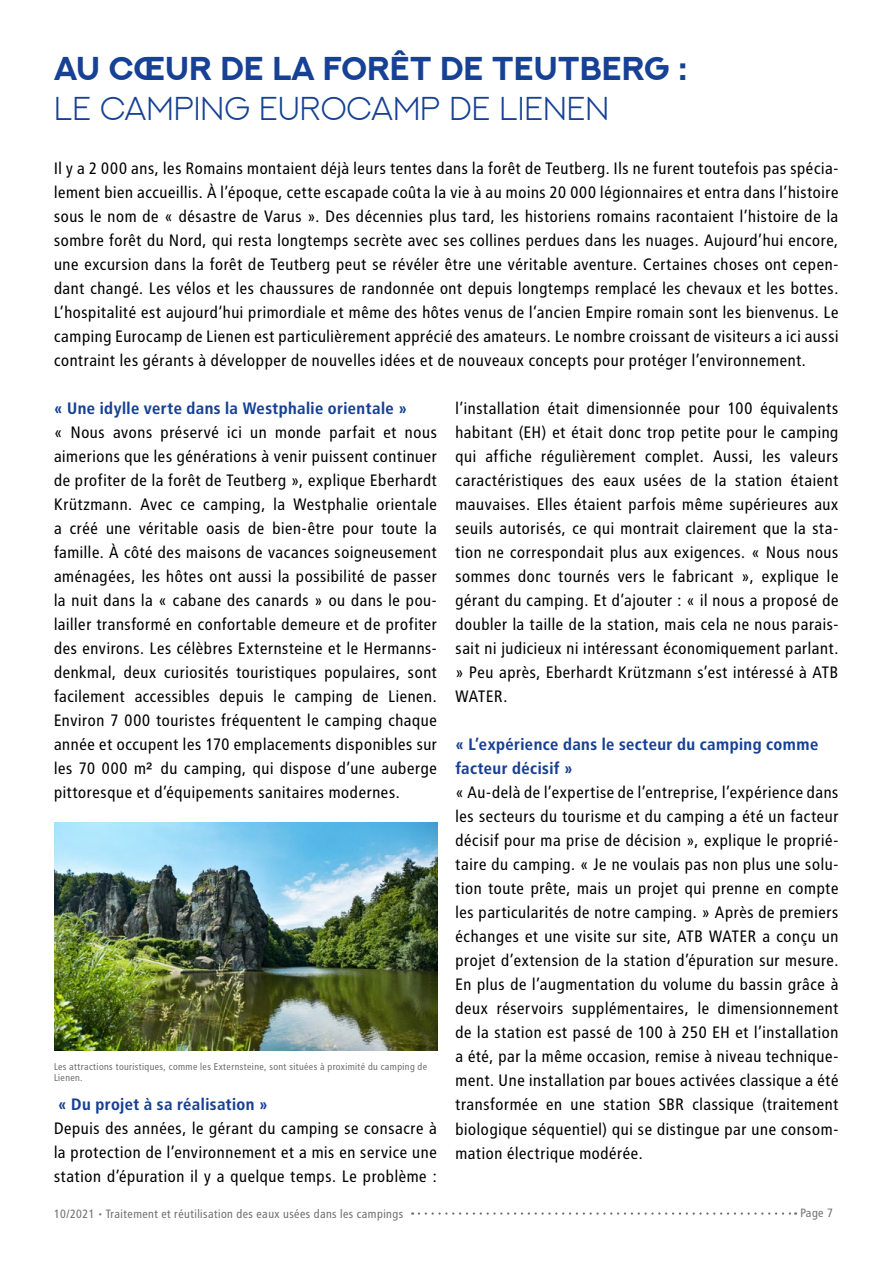
<style>
.page{position:relative;width:893px;height:1263px;background:#fff}
.page>*{position:absolute;margin:0;border:0;box-sizing:border-box;transform-origin:0 0}
.t1{font:700 33px "NEXTART";color:#164194}
.t2{font:300 33px "NEXTART";color:#164194}
.t3{font:16.5px/24px "BVG Normal";color:#000;text-align:justify}
.t4{font:16.5px/24px "BVG Hfett";letter-spacing:.005em;color:#164194}
.t5{font:12px "BVG Normal";color:#706f6f}
.t6{font:9.9px/11.9px "BVG Normal";color:#706f6f}
</style>
<div class="page">
<img style="left:54px;top:822px;width:383px;height:228px">
<svg style="left:419px;top:1212px;width:377px;height:3px"></svg>
<h1 class="t1" style="left:54px;top:49px;width:635px">AU CŒUR DE LA FORÊT DE TEUTBERG :</h1>
<h1 class="t2" style="left:54px;top:90px;width:557px">LE CAMPING EUROCAMP DE LIENEN</h1>
<p class="t3" style="left:54px;top:156px;width:786px">Il y a 2 000 ans, les Romains montaient déjà leurs tentes dans la forêt de Teutberg. Ils ne furent toutefois pas spécia&shy;lement bien accueillis. À l’époque, cette escapade coûta la vie à au moins 20 000 légionnaires et entra dans l’histoire sous le nom de « désastre de Varus ». Des décennies plus tard, les historiens romains racontaient l’histoire de la sombre forêt du Nord, qui resta longtemps secrète avec ses collines perdues dans les nuages. Aujourd’hui encore, une excursion dans la forêt de Teutberg peut se révéler être une véritable aventure. Certaines choses ont cepen&shy;dant changé. Les vélos et les chaussures de randonnée ont depuis longtemps remplacé les chevaux et les bottes.<br>L’hospitalité est aujourd‘hui primordiale et même des hôtes venus de l’ancien Empire romain sont les bienvenus. Le camping Eurocamp de Lienen est particulièrement apprécié des amateurs. Le nombre croissant de visiteurs a ici aussi contraint les gérants à développer de nouvelles idées et de nouveaux concepts pour protéger l’environnement.</p>
<p class="t4" style="left:54px;top:396px;width:355px">« Une idylle verte dans la Westphalie orientale »</p>
<p class="t3" style="left:54px;top:420px;width:385px">« Nous avons préservé ici un monde parfait et nous aimerions que les générations à venir puissent continuer de profiter de la forêt de Teutberg », explique Eberhardt Krützmann. Avec ce camping, la Westphalie orientale a créé une véritable oasis de bien-être pour toute la famille. À côté des maisons de vacances soigneusement aménagées, les hôtes ont aussi la possibilité de passer la nuit dans la « cabane des canards » ou dans le pou&shy;lailler transformé en confortable demeure et de profiter des environs. Les célèbres Externsteine et le Hermanns&shy;denkmal, deux curiosités touristiques populaires, sont facilement accessibles depuis le camping de Lienen.<br>Environ 7 000 touristes fréquentent le camping chaque année et occupent les 170 emplacements disponibles sur les 70 000 m² du camping, qui dispose d’une auberge pittoresque et d’équipements sanitaires modernes.</p>
<p class="t6" style="left:54px;top:1060px;width:375px">Les attractions touristiques, comme les Externsteine, sont situées à proximité du camping de<br>Lienen.</p>
<p class="t4" style="left:58px;top:1092px;width:212px">« Du projet à sa réalisation »</p>
<p class="t3" style="left:54px;top:1117px;width:385px">Depuis des années, le gérant du camping se consacre à la protection de l’environnement et a mis en service une station d’épuration il y a quelque temps. Le problème :</p>
<p class="t3" style="left:455px;top:397px;width:385px">l’installation était dimensionnée pour 100 équivalents habitant (EH) et était donc trop petite pour le camping qui affiche régulièrement complet. Aussi, les valeurs caractéristiques des eaux usées de la station étaient mauvaises. Elles étaient parfois même supérieures aux seuils autorisés, ce qui montrait clairement que la sta&shy;tion ne correspondait plus aux exigences. « Nous nous sommes donc tournés vers le fabricant », explique le gérant du camping. Et d’ajouter : « il nous a proposé de doubler la taille de la station, mais cela ne nous parais&shy;sait ni judicieux ni intéressant économiquement parlant. » Peu après, Eberhardt Krützmann s’est intéressé à ATB WATER.</p>
<p class="t4" style="left:455px;top:733px;width:365px">« L’expérience dans le secteur du camping comme facteur décisif »</p>
<p class="t3" style="left:455px;top:781px;width:385px">« Au-delà de l’expertise de l’entreprise, l’expérience dans les secteurs du tourisme et du camping a été un facteur décisif pour ma prise de décision », explique le proprié&shy;taire du camping. « Je ne voulais pas non plus une solu&shy;tion toute prête, mais un projet qui prenne en compte les particularités de notre camping. » Après de premiers échanges et une visite sur site, ATB WATER a conçu un projet d’extension de la station d’épuration sur mesure.<br>En plus de l’augmentation du volume du bassin grâce à deux réservoirs supplémentaires, le dimensionnement de la station est passé de 100 à 250 EH et l’installation a été, par la même occasion, remise à niveau technique&shy;ment. Une installation par boues activées classique a été transformée en une station SBR classique (traitement biologique séquentiel) qui se distingue par une consom&shy;mation électrique modérée.</p>
<p class="t5" style="left:54px;top:1207px;width:351px">10/2021 • Traitement et réutilisation des eaux usées dans les campings</p>
<p class="t5" style="left:800px;top:1206px;width:34px">Page 7</p>
</div>
